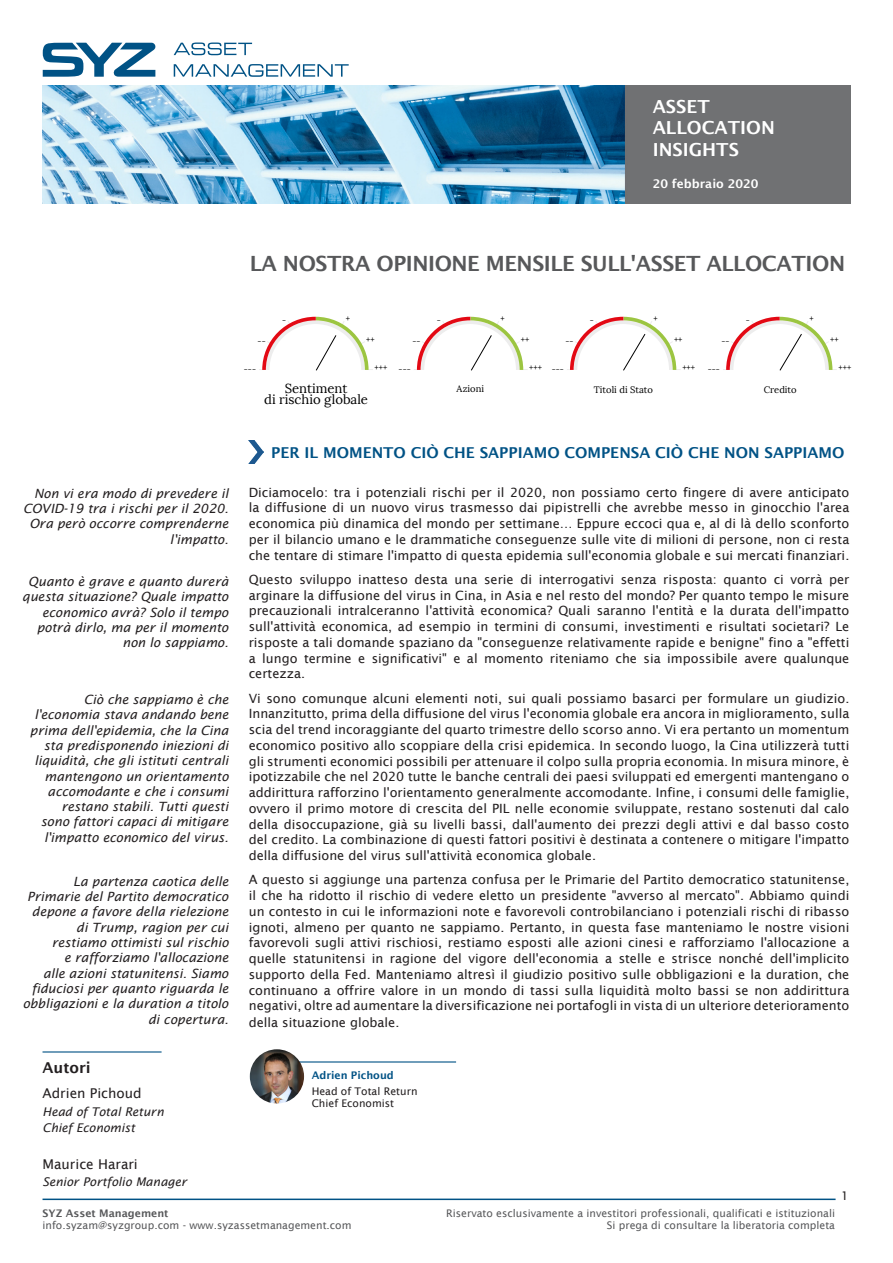
<style>
.page{position:relative;width:893px;height:1263px;background:#fff}
.page>*{position:absolute;margin:0;border:0;box-sizing:border-box;transform-origin:0 0}
.TITRE_pubblication{font:600 21px "Lucida Sans";letter-spacing:-.02em;color:#57585a}
.t1{font:600 18px/21.6px "Lucida Sans";color:#fff}
.Titre_chapitre{font:600 15px "Lucida Sans";color:#005285}
.liste{font:600 15px "Lucida Sans";color:#231f20}
.liste-2{font:13.5px "Lucida Sans";color:#231f20}
.t2{font:13.05px "Lora";color:#000}
.texte{font:12.75px/15.8px "Lucida Sans";color:#231f20;text-align:justify}
.Section{font:italic 12.75px/15.3px "Lucida Sans";color:#231f20;text-align:right}
.liste-3{font:italic 12px/16.2px "Lucida Sans";color:#231f20}
.t3{font:600 12px "Lucida Sans";color:#fff}
.t4{font:12px "Lucida Sans";color:#231f20}
.t5{font:10.5px/12px "Lucida Sans";color:#57585a;text-align:right}
.Contact{font:10.5px "Lucida Sans";color:#231f20}
.t6{font:600 10.5px "Lucida Sans";color:#57585a}
.t7{font:600 10.5px "Lucida Sans";color:#005285}
.t8{font:9.45px "Lora";color:#000}
.t9{font:8.25px "Lora";color:#000}
</style>
<div class="page">
<img style="left:43px;top:86px;width:808px;height:117px">
<svg style="left:174px;top:43px;width:78px;height:12px"></svg>
<svg style="left:174px;top:64px;width:175px;height:13px"></svg>
<svg style="left:43px;top:43px;width:113px;height:34px"></svg>
<hr style="left:43px;top:1198px;width:793px;height:2px;background:#005285">
<svg style="left:723px;top:317px;width:114px;height:54px"></svg>
<svg style="left:259px;top:317px;width:114px;height:54px"></svg>
<svg style="left:414px;top:317px;width:114px;height:54px"></svg>
<svg style="left:567px;top:317px;width:114px;height:54px"></svg>
<img style="left:249px;top:441px;width:14px;height:22px">
<hr style="left:284px;top:1061px;width:172px;height:1px;background:#005285">
<img style="left:250px;top:1049px;width:54px;height:54px;border-radius:27px">
<hr style="left:43px;top:1051px;width:119px;height:1px;background:#005285">
<h2 class="t1" style="left:653px;top:95px;width:124px">ASSET<br>ALLOCATION<br>INSIGHTS</h2>
<p class="t3" style="left:653px;top:177px;width:107px">20 febbraio 2020</p>
<p class="TITRE_pubblication" style="left:250px;top:252px;width:597px">LA NOSTRA OPINIONE MENSILE SULL'ASSET ALLOCATION</p>
<p class="Section" style="left:23px;top:486px;width:207px">Non vi era modo di prevedere il<br>COVID-19 tra i rischi per il 2020.<br>Ora però occorre comprenderne l'impatto.</p>
<p class="Section" style="left:22px;top:574px;width:208px">Quanto è grave e quanto durerà questa situazione? Quale impatto economico avrà? Solo il tempo potrà dirlo, ma per il momento non lo sappiamo.</p>
<p class="Section" style="left:30px;top:692px;width:200px">Ciò che sappiamo è che l'economia stava andando bene prima dell'epidemia, che la Cina sta predisponendo iniezioni di liquidità, che gli istituti centrali mantengono un orientamento accomodante e che i consumi restano stabili. Tutti questi sono fattori capaci di mitigare l'impatto economico del virus.</p>
<p class="Section" style="left:23px;top:874px;width:207px">La partenza caotica delle<br>Primarie del Partito democratico depone a favore della rielezione di Trump, ragion per cui restiamo ottimisti sul rischio<br>e rafforziamo l'allocazione<br>alle azioni statunitensi. Siamo fiduciosi per quanto riguarda le obbligazioni e la duration a titolo di copertura.</p>
<p class="liste" style="left:43px;top:1059px;width:50px">Autori</p>
<p class="liste-2" style="left:43px;top:1085px;width:101px">Adrien Pichoud</p>
<p class="liste-3" style="left:43px;top:1103px;width:123px">Head of Total Return<br>Chief Economist</p>
<p class="liste-2" style="left:43px;top:1156px;width:97px">Maurice Harari</p>
<p class="liste-3" style="left:43px;top:1174px;width:146px">Senior Portfolio Manager</p>
<p class="t9" style="left:282px;top:315px;width:6px">-</p>
<p class="t9" style="left:346px;top:313px;width:6px">+</p>
<p class="t9" style="left:437px;top:315px;width:6px">-</p>
<p class="t9" style="left:500px;top:313px;width:6px">+</p>
<p class="t9" style="left:590px;top:315px;width:6px">-</p>
<p class="t9" style="left:653px;top:313px;width:6px">+</p>
<p class="t9" style="left:746px;top:315px;width:6px">-</p>
<p class="t9" style="left:810px;top:313px;width:6px">+</p>
<p class="t9" style="left:258px;top:336px;width:10px">--</p>
<p class="t9" style="left:366px;top:334px;width:10px">++</p>
<p class="t9" style="left:412px;top:336px;width:10px">--</p>
<p class="t9" style="left:521px;top:334px;width:10px">++</p>
<p class="t9" style="left:565px;top:336px;width:10px">--</p>
<p class="t9" style="left:674px;top:334px;width:10px">++</p>
<p class="t9" style="left:721px;top:336px;width:10px">--</p>
<p class="t9" style="left:830px;top:334px;width:10px">++</p>
<p class="t9" style="left:244px;top:364px;width:14px">---</p>
<p class="t9" style="left:375px;top:362px;width:14px">+++</p>
<p class="t9" style="left:399px;top:364px;width:14px">---</p>
<p class="t9" style="left:529px;top:362px;width:14px">+++</p>
<p class="t9" style="left:552px;top:364px;width:14px">---</p>
<p class="t9" style="left:682px;top:362px;width:14px">+++</p>
<p class="t9" style="left:708px;top:364px;width:14px">---</p>
<p class="t9" style="left:838px;top:362px;width:14px">+++</p>
<p class="t2" style="left:285px;top:380px;width:64px">Sentiment</p>
<p class="t8" style="left:457px;top:383px;width:29px">Azioni</p>
<p class="t2" style="left:264px;top:392px;width:105px">di rischio globale</p>
<p class="t8" style="left:594px;top:383px;width:60px">Titoli di Stato</p>
<p class="t8" style="left:764px;top:384px;width:34px">Credito</p>
<p class="Titre_chapitre" style="left:271px;top:444px;width:575px">PER IL MOMENTO CIÒ CHE SAPPIAMO COMPENSA CIÒ CHE NON SAPPIAMO</p>
<p class="texte" style="left:249px;top:484px;width:602px">Diciamocelo: tra i potenziali rischi per il 2020, non possiamo certo fingere di avere anticipato la diffusione di un nuovo virus trasmesso dai pipistrelli che avrebbe messo in ginocchio l'area economica più dinamica del mondo per settimane… Eppure eccoci qua e, al di là dello sconforto per il bilancio umano e le drammatiche conseguenze sulle vite di milioni di persone, non ci resta che tentare di stimare l'impatto di questa epidemia sull'economia globale e sui mercati finanziari.</p>
<p class="texte" style="left:249px;top:571px;width:602px">Questo sviluppo inatteso desta una serie di interrogativi senza risposta: quanto ci vorrà per arginare la diffusione del virus in Cina, in Asia e nel resto del mondo? Per quanto tempo le misure precauzionali intralceranno l'attività economica? Quali saranno l'entità e la durata dell'impatto sull'attività economica, ad esempio in termini di consumi, investimenti e risultati societari? Le risposte a tali domande spaziano da "conseguenze relativamente rapide e benigne" fino a "effetti a lungo termine e significativi" e al momento riteniamo che sia impossibile avere qualunque certezza.</p>
<p class="texte" style="left:249px;top:690px;width:602px">Vi sono comunque alcuni elementi noti, sui quali possiamo basarci per formulare un giudizio.<br>Innanzitutto, prima della diffusione del virus l'economia globale era ancora in miglioramento, sulla scia del trend incoraggiante del quarto trimestre dello scorso anno. Vi era pertanto un momentum economico positivo allo scoppiare della crisi epidemica. In secondo luogo, la Cina utilizzerà tutti gli strumenti economici possibili per attenuare il colpo sulla propria economia. In misura minore, è ipotizzabile che nel 2020 tutte le banche centrali dei paesi sviluppati ed emergenti mantengano o addirittura rafforzino l'orientamento generalmente accomodante. Infine, i consumi delle famiglie, ovvero il primo motore di crescita del PIL nelle economie sviluppate, restano sostenuti dal calo della disoccupazione, già su livelli bassi, dall'aumento dei prezzi degli attivi e dal basso costo del credito. La combinazione di questi fattori positivi è destinata a contenere o mitigare l'impatto della diffusione del virus sull'attività economica globale.</p>
<p class="texte" style="left:249px;top:872px;width:602px">A questo si aggiunge una partenza confusa per le Primarie del Partito democratico statunitense, il che ha ridotto il rischio di vedere eletto un presidente "avverso al mercato". Abbiamo quindi un contesto in cui le informazioni note e favorevoli controbilanciano i potenziali rischi di ribasso ignoti, almeno per quanto ne sappiamo. Pertanto, in questa fase manteniamo le nostre visioni favorevoli sugli attivi rischiosi, restiamo esposti alle azioni cinesi e rafforziamo l'allocazione a quelle statunitensi in ragione del vigore dell'economia a stelle e strisce nonché dell'implicito supporto della Fed. Manteniamo altresì il giudizio positivo sulle obbligazioni e la duration, che continuano a offrire valore in un mondo di tassi sulla liquidità molto bassi se non addirittura negativi, oltre ad aumentare la diversificazione nei portafogli in vista di un ulteriore deterioramento della situazione globale.</p>
<p class="t7" style="left:312px;top:1069px;width:84px">Adrien Pichoud</p>
<p class="Contact" style="left:312px;top:1085px;width:107px">Head of Total Return</p>
<p class="Contact" style="left:312px;top:1097px;width:84px">Chief Economist</p>
<p class="t4" style="left:841px;top:1189px;width:9px">1</p>
<p class="t6" style="left:43px;top:1207px;width:128px">SYZ Asset Management</p>
<p class="t5" style="left:43px;top:1219px;width:311px">info.syzam@syzgroup.com - www.syzassetmanagement.com</p>
<p class="t5" style="left:446px;top:1207px;width:390px">Riservato esclusivamente a investitori professionali, qualificati e istituzionali<br>Si prega di consultare la liberatoria completa</p>
</div>
